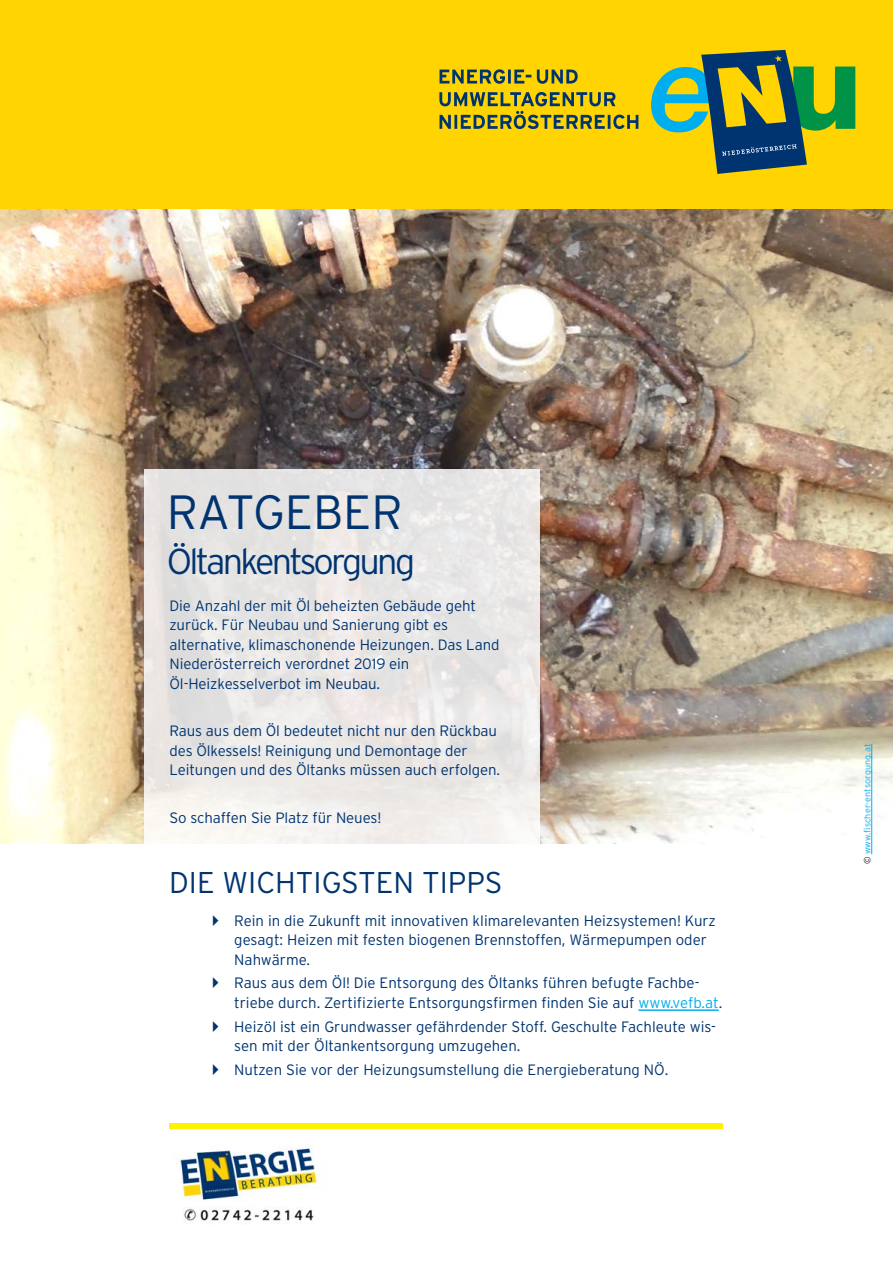
<style>
.page{position:relative;width:893px;height:1263px;background:#fff}
.page>*{position:absolute;margin:0;border:0;box-sizing:border-box;transform-origin:0 0}
.t1{font:300 48px "Interstate";color:#003471}
.t2{font:300 36px "Interstate";letter-spacing:-.075em;color:#003471}
.t3{font:300 30px "Interstate";color:#003471}
.t4{font:300 15px/19.5px "Interstate";letter-spacing:-.005em;color:#003471}
.t5{font:300 9px "Interstate";letter-spacing:.01em;color:#00aeef}
.s1{color:#00aeef}
.s2{color:#000}
</style>
<div class="page">
<hr style="left:638px;top:1009px;width:81px;height:2px;background:#00aeef">
<img style="left:180px;top:1146px;width:138px;height:76px">
<div style="left:169px;top:1123px;width:554px;height:6px;background:#fff200"></div>
<img style="left:0;top:208px;width:893px;height:635px">
<div style="left:0;top:0;width:893px;height:208px;background:#ffd400"></div>
<svg style="left:439px;top:92px;width:199px;height:37px"></svg>
<svg style="left:440px;top:69px;width:138px;height:15px"></svg>
<svg style="left:651px;top:50px;width:204px;height:124px"></svg>
<div style="left:145px;top:469px;width:395px;height:375px;background:linear-gradient(to bottom,#e4e2e2,#f0edea)"></div>
<hr style="left:871px;top:744px;width:1px;height:110px;background:#00aeef">
<h1 class="t1" style="left:167px;top:485px;width:237px">RATGEBER</h1>
<h2 class="t2" style="left:167px;top:541px;width:250px">Öltankentsorgung</h2>
<p class="t4" style="left:169px;top:595px;width:331px">Die Anzahl der mit Öl beheizten Gebäude geht zurück. Für Neubau und Sanierung gibt es alternative, klimaschonende Heizungen. Das Land Niederösterreich verordnet 2019 ein Öl-Heizkesselverbot im Neubau.</p>
<p class="t4" style="left:169px;top:721px;width:332px">Raus aus dem Öl bedeutet nicht nur den Rückbau des Ölkessels! Reinigung und Demontage der<br>Leitungen und des Öltanks müssen auch erfolgen.</p>
<p class="t4" style="left:169px;top:807px;width:213px">So schaffen Sie Platz für Neues!</p>
<h3 class="t3" style="left:169px;top:865px;width:335px">DIE WICHTIGSTEN TIPPS</h3>
<p class="t4" style="left:234px;top:910px;width:483px">Rein in die Zukunft mit innovativen klimarelevanten Heizsystemen! Kurz gesagt: Heizen mit festen biogenen Brennstoffen, Wärmepumpen oder<br>Nahwärme.</p>
<p class="t4" style="left:234px;top:973px;width:489px">Raus aus dem Öl! Die Entsorgung des Öltanks führen befugte Fachbe&shy;triebe durch. Zertifizierte Entsorgungsfirmen finden Sie auf <span class="s1">www.vefb.at</span>.</p>
<p class="t4" style="left:234px;top:1016px;width:483px">Heizöl ist ein Grundwasser gefährdender Stoff. Geschulte Fachleute wis&shy;sen mit der Öltankentsorgung umzugehen.</p>
<p class="t4" style="left:234px;top:1060px;width:436px">Nutzen Sie vor der Heizungsumstellung die Energieberatung NÖ.</p>
<p class="t5" style="left:862px;top:864px;width:122px;rotate:-90deg"><span class="s2">©</span> www.fischer-entsorgung.at</p>
</div>
